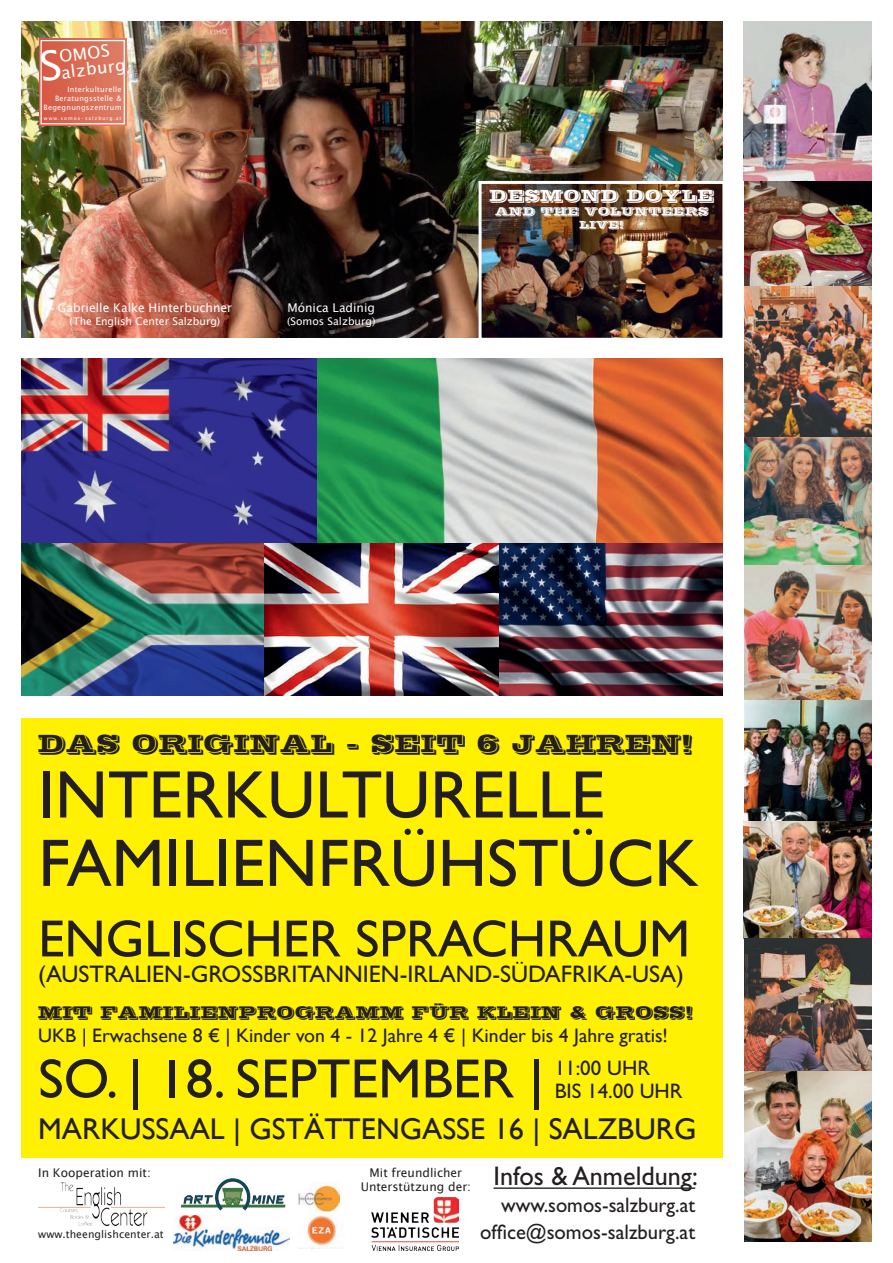
<style>
.page{position:relative;width:893px;height:1263px;background:#fff}
.page>*{position:absolute;margin:0;border:0;box-sizing:border-box;transform-origin:0 0}
.t1{font:67.5px/68.4px "Gill Sans";color:#231f20}
.t2{font:55.5px "Gill Sans";color:#231f20}
.t3{font:52.5px "Gill Sans";color:#231f20}
.t4{font:30px "Gill Sans";color:#231f20}
.t5{font:27px "Gill Sans";color:#231f20}
.t6{font:25.5px "Vineta BT";color:#231f20}
.t7{font:24px "Gill Sans";color:#231f20}
.t8{font:21px/22.5px "Gill Sans";color:#231f20}
.t9{font:19.5px "Gill Sans";color:#231f20}
.t10{font:17.25px "Vineta BT";color:#231f20}
.t11{font:16.8px/16.2px "Lucida Sans Unicode";color:#fff}
.t12{font:16.5px "Vineta BT";color:#fff}
.t13{font:12px/14.4px "Lucida Sans Unicode";color:#231f20;text-align:center}
.t14{font:12px "Lucida Sans Unicode";color:#fff}
.t15{font:11.4px "Vineta BT";color:#fff}
.t16{font:10.5px "Lucida Sans Unicode";color:#fff}
.t17{font:10.5px "Lucida Sans Unicode";color:#231f20}
.t18{font:10.5px "Vineta BT";color:#fff}
.t19{font:7.35px/8.9px "Lucida Sans Unicode";letter-spacing:.035em;color:#fff;text-align:right}
.t20{font:4.95px "Lucida Sans Unicode";letter-spacing:.195em;color:#fff}
</style>
<div class="page">
<img style="left:21px;top:21px;width:702px;height:316px">
<img style="left:317px;top:358px;width:406px;height:185px">
<div style="left:21px;top:719px;width:702px;height:439px;background:#fff101"></div>
<div style="left:39px;top:39px;width:87px;height:86px;background:linear-gradient(to right,#d65742,#de8067)"></div>
<div style="left:41px;top:40px;width:84px;height:84px;border:1px solid #fff"></div>
<hr style="left:494px;top:1187px;width:201px;height:2px;background:#231f20">
<img style="left:173px;top:1216px;width:116px;height:34px">
<img style="left:743px;top:21px;width:129px;height:1221px">
<img style="left:298px;top:1182px;width:41px;height:31px">
<img style="left:298px;top:1215px;width:45px;height:34px">
<img style="left:372px;top:1198px;width:86px;height:52px">
<img style="left:180px;top:1178px;width:106px;height:32px">
<img style="left:21px;top:358px;width:296px;height:185px">
<img style="left:21px;top:543px;width:702px;height:152px">
<img style="left:483px;top:185px;width:238px;height:152px">
<div style="left:479px;top:181px;width:246px;height:160px;border:3px solid #fff"></div>
<img style="left:38px;top:1182px;width:126px;height:44px">
<svg style="left:40px;top:49px;width:21px;height:33px"></svg>
<p class="t11" style="left:58px;top:49px;width:66px;rotate:-7deg">OMOS alzburg</p>
<p class="t19" style="left:44px;top:85px;width:80px">Interkulturelle<br>Beratungsstelle &amp;<br>Begegnungszentrum</p>
<p class="t20" style="left:44px;top:114px;width:79px">www.somos-salzburg.at</p>
<p class="t14" style="left:58px;top:298px;width:176px">Gabrielle Kalke Hinterbuchner</p>
<p class="t16" style="left:70px;top:313px;width:152px">(The English Center Salzburg)</p>
<p class="t14" style="left:287px;top:298px;width:89px">Mónica Ladinig</p>
<p class="t16" style="left:287px;top:313px;width:90px">(Somos Salzburg)</p>
<p class="t12" style="left:490px;top:186px;width:226px">DESMOND DOYLE</p>
<p class="t15" style="left:495px;top:204px;width:215px">AND THE VOLUNTEERS</p>
<p class="t18" style="left:580px;top:218px;width:46px">LIVE!</p>
<p class="t6" style="left:38px;top:728px;width:657px">DAS ORIGINAL - SEIT 6 JAHREN!</p>
<h1 class="t1" style="left:38px;top:761px;width:662px">INTERKULTURELLE<br>FAMILIENFRÜHSTÜCK</h1>
<h3 class="t3" style="left:38px;top:908px;width:653px">ENGLISCHER SPRACHRAUM</h3>
<p class="t7" style="left:38px;top:960px;width:647px">(AUSTRALIEN-GROSSBRITANNIEN-IRLAND-SÜDAFRIKA-USA)</p>
<p class="t10" style="left:38px;top:1002px;width:657px">MIT FAMILIENPROGRAMM FÜR KLEIN &amp; GROSS!</p>
<p class="t9" style="left:38px;top:1024px;width:631px">UKB | Erwachsene 8 € | Kinder von 4 - 12 Jahre 4 € | Kinder bis 4 Jahre gratis!</p>
<h2 class="t2" style="left:38px;top:1046px;width:507px">SO. | 18. SEPTEMBER |</h2>
<h3 class="t4" style="left:38px;top:1112px;width:660px">MARKUSSAAL | GSTÄTTENGASSE 16 | SALZBURG</h3>
<p class="t13" style="left:361px;top:1165px;width:112px">Mit freundlicher<br>Unterstützung der:</p>
<p class="t8" style="left:555px;top:1057px;width:129px">11:00 UHR<br>BIS 14.00 UHR</p>
<p class="t5" style="left:494px;top:1161px;width:206px">Infos &amp; Anmeldung:</p>
<p class="t8" style="left:480px;top:1192px;width:216px;line-height:27px;text-align:right">www.somos-salzburg.at office@somos-salzburg.at</p>
<p class="t13" style="left:38px;top:1165px;width:114px">In Kooperation mit:</p>
<p class="t17" style="left:38px;top:1226px;width:127px">www.theenglishcenter.at</p>
</div>
